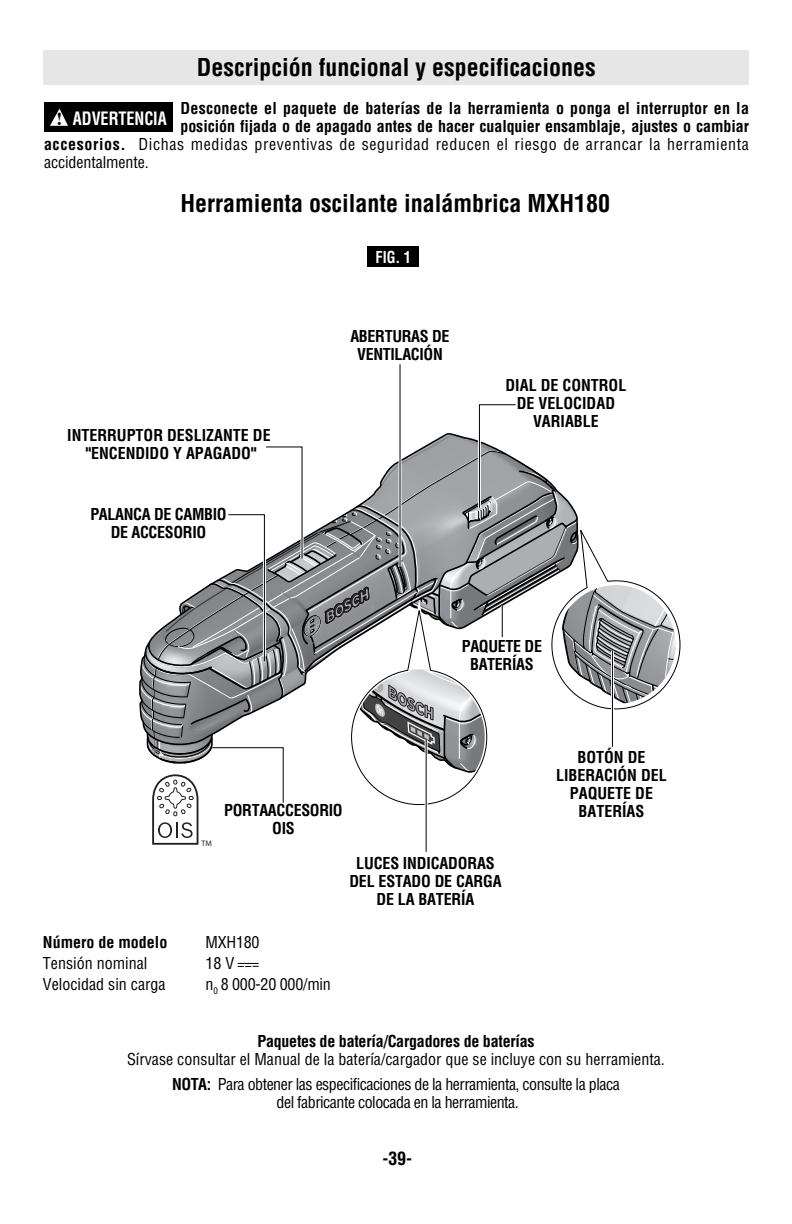
<style>
.page{position:relative;width:792px;height:1224px;background:#fff}
.page>*{position:absolute;margin:0;border:0;box-sizing:border-box;transform-origin:0 0}
.t1{font:700 condensed 24px "Helvetica";color:#000}
.t2{font:700 condensed 18px "Helvetica";letter-spacing:-.005em;color:#fff;scale:.9 1}
.t3{font:700 condensed 18px "Helvetica";color:#000}
.t4{font:700 condensed 16px/18px "Helvetica";letter-spacing:-.005em;color:#000;text-align:center}
.t5{font:condensed 16px/25.2px "Helvetica";color:#000;text-align:center}
.t6{font:condensed 16px "Helvetica";letter-spacing:.04em;color:#000}
.t7{font:700 condensed 16px "Helvetica";letter-spacing:.015em;color:#000}
.t8{font:condensed 16px "Helvetica";letter-spacing:-.03em;color:#000}
.t9{font:700 condensed 16px "Helvetica";color:#fff;scale:.9 1}
.t10{font:700 8px "Bosch Sans";color:#231f20}
.s1{font-weight:700}
.s2{font-family:"Times";font-stretch:normal;color:#000}
</style>
<div class="page">
<div style="left:44px;top:50px;width:705px;height:34px;background:#e6e6e6"></div>
<div style="left:44px;top:103px;width:128px;height:29px;background:#000"></div>
<svg style="left:50px;top:109px;width:18px;height:17px"></svg>
<svg style="left:238px;top:963px;width:21px;height:4px"></svg>
<div style="left:368px;top:247px;width:51px;height:20px;background:#000"></div>
<hr style="left:400px;top:364px;width:1px;height:203px;background:#000">
<svg style="left:139px;top:404px;width:542px;height:441px"></svg>
<hr style="left:425px;top:740px;width:3px;height:111px;background:#fff">
<hr style="left:426px;top:739px;width:1px;height:113px;background:#000">
<h1 class="t1" style="left:197px;top:53px;width:401px">Descripción funcional y especificaciones</h1>
<p class="t7" style="left:180px;top:99px;width:570px">Desconecte el paquete de baterías de la herramienta o ponga el interruptor en la</p>
<p class="t4" style="left:180px;top:117px;width:570px">posición fijada o de apagado antes de hacer cualquier ensamblaje, ajustes o cambiar</p>
<p class="t6" style="left:44px;top:135px;width:707px"><span class="s1">accesorios.</span> Dichas medidas preventivas de seguridad reducen el riesgo de arrancar la herramienta</p>
<p class="t5" style="left:44px;top:149px;width:106px">accidentalmente.</p>
<p class="t2" style="left:56px;top:109px;width:124px"><span class="s2">!</span> ADVERTENCIA</p>
<h1 class="t1" style="left:180px;top:190px;width:431px">Herramienta oscilante inalámbrica MXH180</h1>
<p class="t9" style="left:376px;top:248px;width:41px">FIG. 1</p>
<p class="t4" style="left:67px;top:426px;width:205px">INTERRUPTOR DESLIZANTE DE "ENCENDIDO Y APAGADO"</p>
<p class="t4" style="left:90px;top:505px;width:138px">PALANCA DE CAMBIO<br>DE ACCESORIO</p>
<p class="t4" style="left:350px;top:328px;width:101px">ABERTURAS DE<br>VENTILACIÓN</p>
<p class="t4" style="left:506px;top:377px;width:122px">DIAL DE CONTROL<br>DE VELOCIDAD<br>VARIABLE</p>
<p class="t4" style="left:462px;top:637px;width:82px">PAQUETE DE<br>BATERÍAS</p>
<p class="t10" style="left:201px;top:840px;width:12px">TM</p>
<p class="t4" style="left:224px;top:802px;width:120px">PORTAACCESORIO<br>OIS</p>
<p class="t4" style="left:349px;top:854px;width:154px">LUCES INDICADORAS<br>DEL ESTADO DE CARGA<br>DE LA BATERÍA</p>
<p class="t4" style="left:43px;top:934px;width:126px">Número de modelo</p>
<p class="t5" style="left:206px;top:930px;width:55px">MXH180</p>
<p class="t5" style="left:43px;top:951px;width:106px">Tensión nominal</p>
<p class="t5" style="left:206px;top:951px;width:30px">18 V</p>
<p class="t5" style="left:43px;top:972px;width:124px">Velocidad sin carga</p>
<p class="t5" style="left:206px;top:972px;width:127px">n<sub>0</sub> 8 000-20 000/min</p>
<p class="t4" style="left:556px;top:749px;width:112px">BOTÓN DE<br>LIBERACIÓN DEL<br>PAQUETE DE<br>BATERÍAS</p>
<p class="t4" style="left:257px;top:1032px;width:279px">Paquetes de batería/Cargadores de baterías</p>
<p class="t5" style="left:127px;top:1047px;width:539px">Sírvase consultar el Manual de la batería/cargador que se incluye con su herramienta.<br><span class="s1">NOTA:</span> Para obtener las especificaciones de la herramienta, consulte la placa</p>
<p class="t8" style="left:277px;top:1093px;width:244px">del fabricante colocada en la herramienta.</p>
<p class="t3" style="left:382px;top:1148px;width:31px">-39-</p>
</div>
